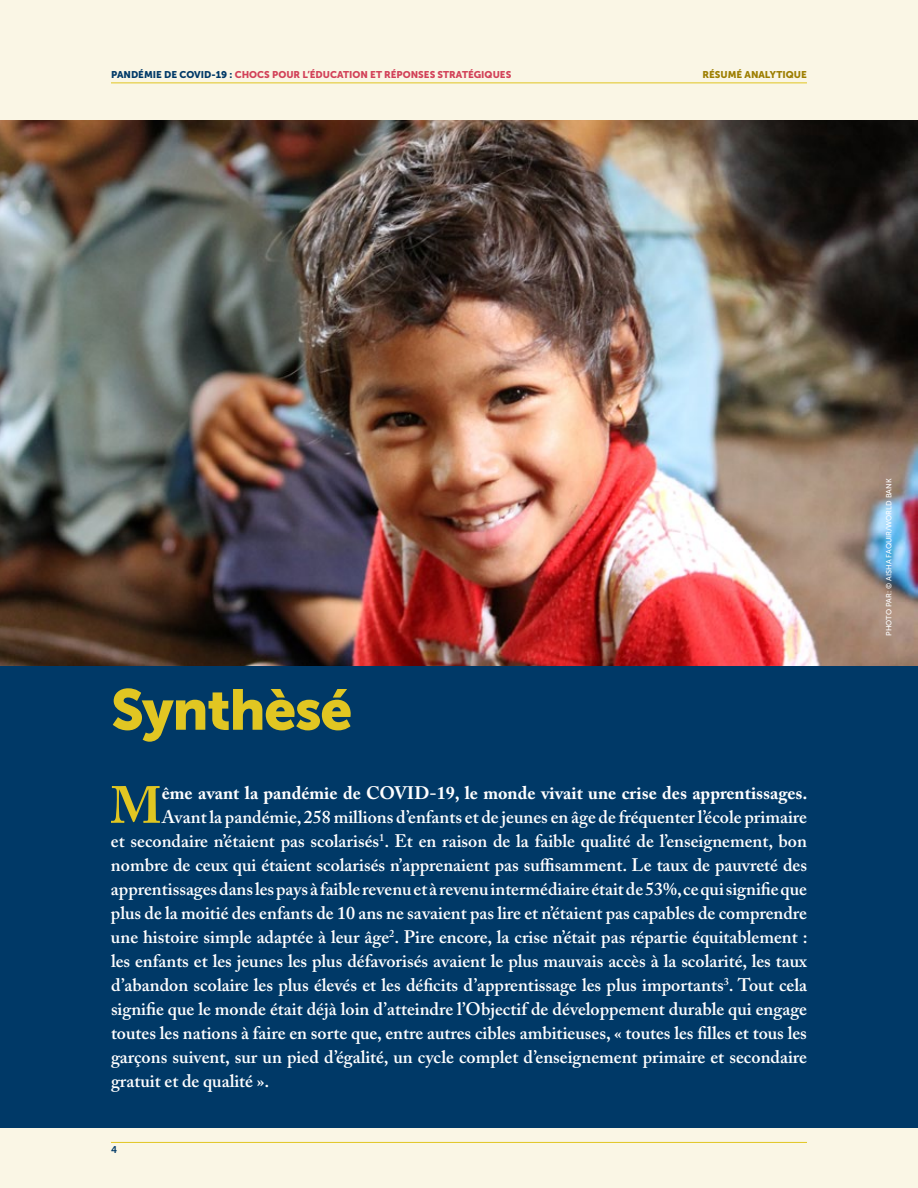
<style>
.page{position:relative;width:918px;height:1188px;background:#faf6e5}
.page>*{position:absolute;margin:0;border:0;box-sizing:border-box;transform-origin:0 0}
.t1{font:57px "Museo Sans 900";letter-spacing:-.025em;color:#e1c622}
.t2{font:700 51.75px "Adobe Caslon Pro";color:#e1c622}
.t3{font:600 18px/24px "Adobe Caslon Pro";color:#fff;text-align:justify}
.t4{font:700 18px "Adobe Caslon Pro";color:#fff}
.t5{font:9.75px "Museo Sans 900";color:#d24158}
.t6{font:9.75px "Museo Sans 900";color:#9d7e00}
.t7{font:9.75px "Museo Sans 700";color:#003967}
.t8{font:7.5px "Museo Sans 500";color:#fff}
.s1{color:#003967}
</style>
<div class="page">
<div style="left:0;top:666px;width:918px;height:462px;background:#003967"></div>
<img style="left:0;top:120px;width:918px;height:546px">
<hr style="left:111px;top:1142px;width:696px;height:1px;background:#e1c622">
<hr style="left:111px;top:82px;width:696px;height:1px;background:#e1c622">
<p class="t5" style="left:111px;top:69px;width:402px"><span class="s1">PANDÉMIE DE COVID-19 :</span> CHOCS POUR L’ÉDUCATION ET RÉPONSES STRATÉGIQUES</p>
<p class="t6" style="left:702px;top:69px;width:106px">RÉSUMÉ ANALYTIQUE</p>
<h1 class="t1" style="left:111px;top:677px;width:243px">Synthèsé</h1>
<h2 class="t2" style="left:110px;top:775px;width:53px">M</h2>
<p class="t4" style="left:162px;top:782px;width:647px">ême avant la pandémie de COVID-19, le monde vivait une crise des apprentissages.</p>
<p class="t3" style="left:111px;top:805px;width:698px;text-indent:51px">Avant la pandémie, 258 millions d’enfants et de jeunes en âge de fréquenter l’école primaire et secondaire n’étaient pas scolarisés<sup>1</sup>. Et en raison de la faible qualité de l’enseignement, bon nombre de ceux qui étaient scolarisés n’apprenaient pas suffisamment. Le taux de pauvreté des apprentissages dans les pays à faible revenu et à revenu intermédiaire était de 53%, ce qui signifie que plus de la moitié des enfants de 10 ans ne savaient pas lire et n’étaient pas capables de comprendre une histoire simple adaptée à leur âge<sup>2</sup>. Pire encore, la crise n’était pas répartie équitablement : les enfants et les jeunes les plus défavorisés avaient le plus mauvais accès à la scolarité, les taux d’abandon scolaire les plus élevés et les déficits d’apprentissage les plus importants<sup>3</sup>. Tout cela signifie que le monde était déjà loin d’atteindre l’Objectif de développement durable qui engage toutes les nations à faire en sorte que, entre autres cibles ambitieuses, « toutes les filles et tous les garçons suivent, sur un pied d’égalité, un cycle complet d’enseignement primaire et secondaire gratuit et de qualité ».</p>
<p class="t7" style="left:111px;top:1145px;width:8px">4</p>
<p class="t8" style="left:885px;top:636px;width:159px;rotate:-90deg">PHOTO PAR: © AISHA FAQUIR/WORLD BANK</p>
</div>
